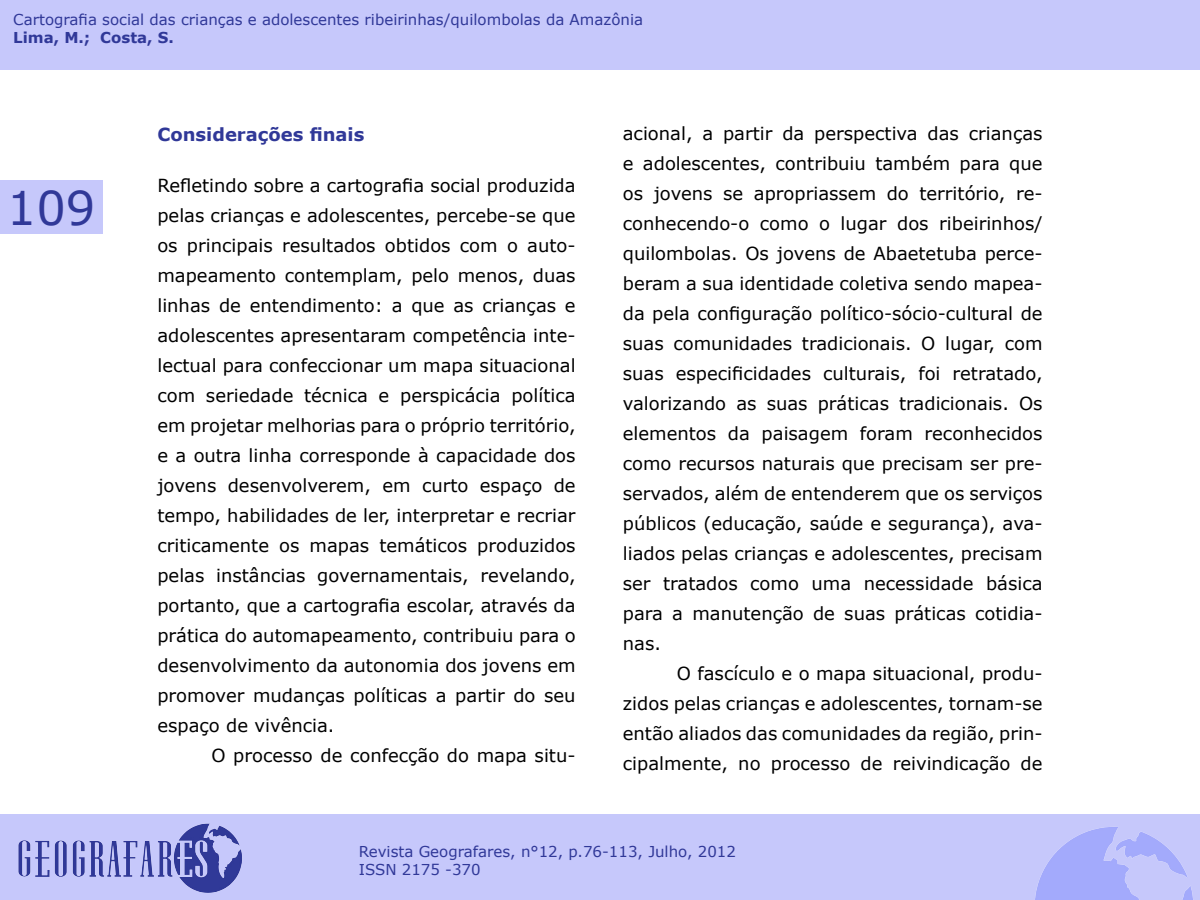
<style>
.page{position:relative;width:1200px;height:900px;background:#fff}
.page>*{position:absolute;margin:0;border:0;box-sizing:border-box;transform-origin:0 0}
.t1{font:46.5px "Verdana";color:#303898}
.t2{font:18px/30px "Verdana";color:#000;text-align:justify}
.t3{font:700 18px "Verdana";color:#303898}
.t4{font:15px/18px "Verdana";color:#303898}
.t5{font:700 15px "Verdana";color:#303898}
</style>
<div class="page">
<div style="left:0;top:180px;width:102px;height:54px;background:#c6c8fb"></div>
<div style="left:0;top:814px;width:1200px;height:86px;background:#c6c8fb"></div>
<img style="left:18px;top:823px;width:224px;height:70px">
<img style="left:1035px;top:827px;width:158px;height:73px">
<div style="left:0;top:0;width:1200px;height:69px;background:#c6c8fb"></div>
<p class="t4" style="left:13px;top:11px;width:631px">Cartografia social das crianças e adolescentes ribeirinhas/quilombolas da Amazônia</p>
<p class="t5" style="left:13px;top:27px;width:162px">Lima, M .; Costa, S.</p>
<h1 class="t1" style="left:7px;top:176px;width:90px">109</h1>
<p class="t3" style="left:157px;top:122px;width:209px">Considerações finais</p>
<p class="t2" style="left:157px;top:170px;width:420px">Refletindo sobre a cartografia social produzida pelas crianças e adolescentes, percebe-se que os principais resultados obtidos com o auto&shy;mapeamento contemplam, pelo menos, duas linhas de entendimento: a que as crianças e adolescentes apresentaram competência inte&shy;lectual para confeccionar um mapa situacional com seriedade técnica e perspicácia política em projetar melhorias para o próprio território, e a outra linha corresponde à capacidade dos jovens desenvolverem, em curto espaço de tempo, habilidades de ler, interpretar e recriar criticamente os mapas temáticos produzidos pelas instâncias governamentais, revelando, portanto, que a cartografia escolar, através da prática do automapeamento, contribuiu para o desenvolvimento da autonomia dos jovens em promover mudanças políticas a partir do seu espaço de vivência.</p>
<p class="t2" style="left:211px;top:740px;width:366px">O processo de confecção do mapa situ-</p>
<p class="t2" style="left:623px;top:118px;width:421px">acional, a partir da perspectiva das crianças e adolescentes, contribuiu também para que os jovens se apropriassem do território, re&shy;conhecendo-o como o lugar dos ribeirinhos/ quilombolas. Os jovens de Abaetetuba perce&shy;beram a sua identidade coletiva sendo mapea&shy;da pela configuração político-sócio-cultural de suas comunidades tradicionais. O lugar, com suas especificidades culturais, foi retratado, valorizando as suas práticas tradicionais. Os elementos da paisagem foram reconhecidos como recursos naturais que precisam ser pre&shy;servados, além de entenderem que os serviços públicos (educação, saúde e segurança), ava&shy;liados pelas crianças e adolescentes, precisam ser tratados como uma necessidade básica para a manutenção de suas práticas cotidia&shy;nas.</p>
<p class="t2" style="left:623px;top:658px;width:421px;text-indent:54px">O fascículo e o mapa situacional, produ&shy;zidos pelas crianças e adolescentes, tornam-se então aliados das comunidades da região, prin&shy;cipalmente, no processo de reivindicação de</p>
<p class="t4" style="left:359px;top:843px;width:379px">Revista Geografares, n°12, p.76-113, Julho, 2012<br>ISSN 2175 -370</p>
</div>
